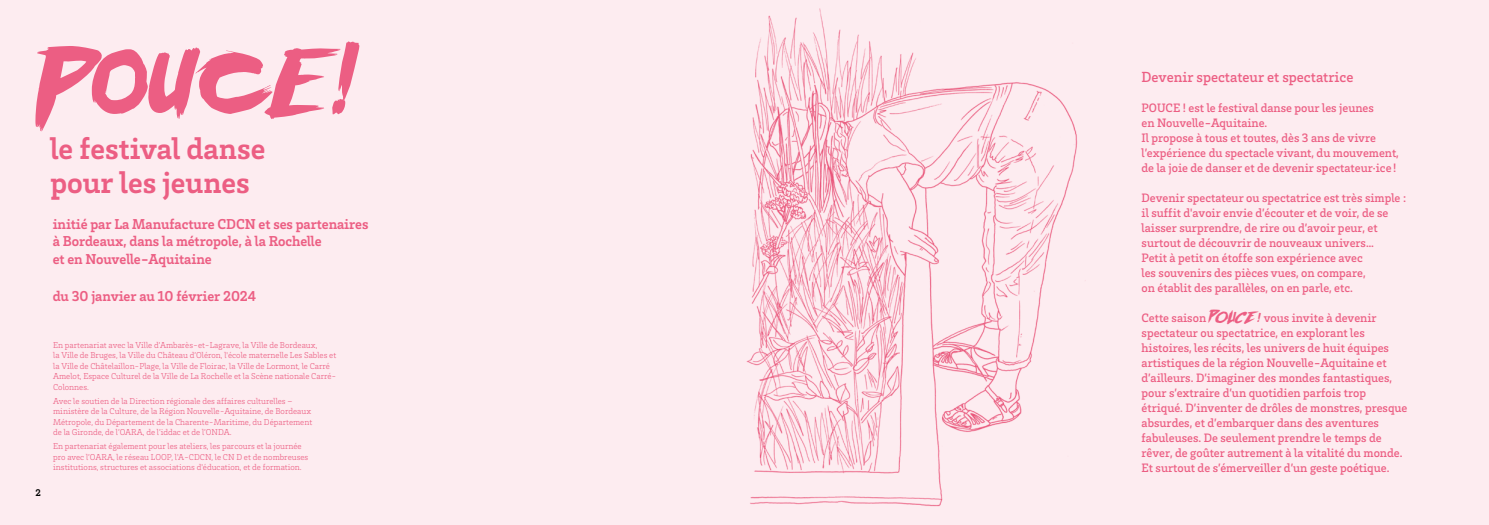
<style>
.page{position:relative;width:1489px;height:525px;background:#fff}
.page>*{position:absolute;margin:0;border:0;box-sizing:border-box;transform-origin:0 0}
.t1{font:700 31.25px/33.8px "Brix Slab";color:#ec5e83}
.t2{font:500 15px "Brix Slab";color:#ec5e83}
.t3{font:700 14.75px/17.6px "Brix Slab";letter-spacing:-.005em;color:#ec5e83}
.t4{font:500 12.5px/15px "Brix Slab";color:#ec5e83}
.t5{font:700 10px "Brix Slab";color:#000}
.t6{font:300 8.75px/10.5px "Brix Slab";color:#ec5e83}
.s1{font-family:"outrunfuture";font-weight:400}
.s2{font-family:"outrunfuture";font-weight:400;font-size:11.25px}
</style>
<div class="page">
<div style="left:744px;top:0;width:744px;height:524px;background:#fdecf0"></div>
<div style="left:0;top:0;width:744px;height:524px;background:#fdecf0"></div>
<img style="left:746px;top:8px;width:340px;height:499px">
<svg style="left:35px;top:41px;width:324px;height:90px"></svg>
<h1 class="t1" style="left:50px;top:130px;width:216px">le festival danse pour les jeunes</h1>
<p class="t3" style="left:53px;top:214px;width:317px">initié par La Manufacture CDCN et ses partenaires à Bordeaux, dans la métropole, à la Rochelle<br>et en Nouvelle-Aquitaine</p>
<p class="t3" style="left:53px;top:287px;width:205px">du 30 janvier au 10 février 2024</p>
<p class="t5" style="left:35px;top:486px;width:7px">2</p>
<p class="t6" style="left:53px;top:339px;width:285px">En partenariat avec la Ville d’Ambarès-et-Lagrave, la Ville de Bordeaux,<br>la Ville de Bruges, la Ville du Château d’Oléron, l'école maternelle Les Sables et la Ville de Châtelaillon-Plage, la Ville de Floirac, la Ville de Lormont, le Carré Amelot, Espace Culturel de la Ville de La Rochelle et la Scène nationale Carré-Colonnes.</p>
<p class="t6" style="left:53px;top:395px;width:261px">Avec le soutien de la Direction régionale des affaires culturelles – ministère de la Culture, de la Région Nouvelle-Aquitaine, de Bordeaux Métropole, du Département de la Charente-Maritime, du Département de la Gironde, de l’OARA, de l’iddac et de l’ONDA.</p>
<p class="t6" style="left:53px;top:440px;width:257px">En partenariat également pour les ateliers, les parcours et la journée pro avec l’OARA, le réseau LOOP, l'A-CDCN, le CN D et de nombreuses institutions, structures et associations d'éducation, et de formation.</p>
<p class="t2" style="left:1141px;top:67px;width:213px">Devenir spectateur et spectatrice</p>
<p class="t4" style="left:1141px;top:99px;width:259px">POUCE ! est le festival danse pour les jeunes<br>en Nouvelle-Aquitaine.<br>Il propose à tous et toutes, dès 3 ans de vivre l’expérience du spectacle vivant, du mouvement, de la joie de danser et de devenir spectateur·ice!</p>
<p class="t4" style="left:1141px;top:189px;width:266px">Devenir spectateur ou spectatrice est très simple : il suffit d'avoir envie d’écouter et de voir, de se laisser surprendre, de rire ou d’avoir peur, et surtout de découvrir de nouveaux univers…<br>Petit à petit on étoffe son expérience avec<br>les souvenirs des pièces vues, on compare,<br>on établit des parallèles, on en parle, etc.</p>
<p class="t4" style="left:1141px;top:309px;width:267px">Cette saison <span class="s1">POUCE</span><span class="s2">!</span> vous invite à devenir spectateur ou spectatrice, en explorant les histoires, les récits, les univers de huit équipes artistiques de la région Nouvelle-Aquitaine et d’ailleurs. D’imaginer des mondes fantastiques, pour s’extraire d’un quotidien parfois trop étriqué. D’inventer de drôles de monstres, presque absurdes, et d’embarquer dans des aventures fabuleuses. De seulement prendre le temps de rêver, de goûter autrement à la vitalité du monde.<br>Et surtout de s’émerveiller d’un geste poétique.</p>
</div>
